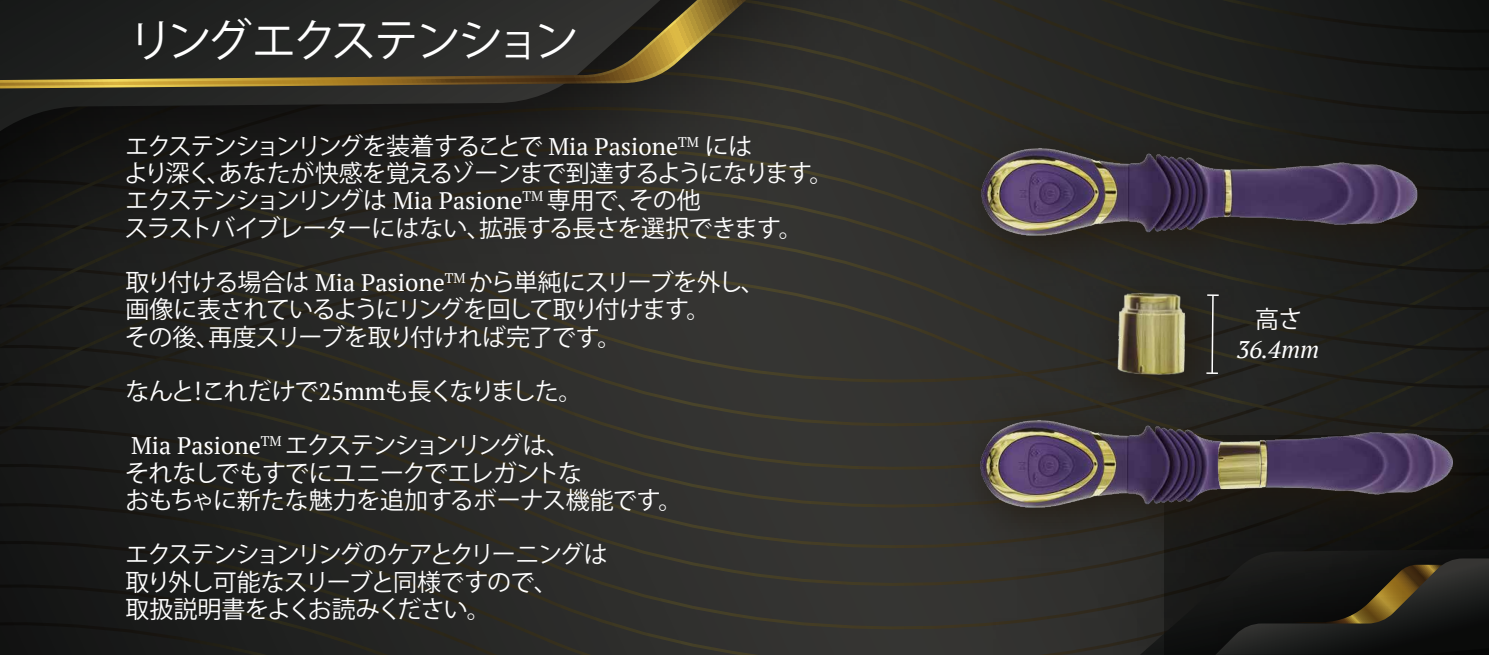
<style>
.page{position:relative;width:1489px;height:655px;background:#fff}
.page>*{position:absolute;margin:0;border:0;box-sizing:border-box;transform-origin:0 0}
.t1{font:45px "Koz Go Pr 6 N";letter-spacing:-.095em;color:#fff}
.t2{font:24px/27.3px "Koz Go Pr 6 N";letter-spacing:-.05em;color:#fff}
.t3{font:24px/27.3px "Koz Go Pr 6 N";letter-spacing:-.07em;color:#fff}
.t4{font:24px "Koz Go Pr 6 N";letter-spacing:-.08em;color:#fff}
.t5{font:italic 24px "PT Serif";color:#fff}
.s1{font-family:"PT Serif"}
</style>
<div class="page">
<svg style="left:0;top:614px;width:714px;height:8px;background:#222321"></svg>
<svg style="left:0;top:622px;width:714px;height:33px;background:#222220"></svg>
<img style="left:0;top:391px;width:714px;height:223px">
<svg style="left:0;top:0;width:714px;height:391px;background:#282722"></svg>
<div style="left:1272px;top:0;width:216px;height:138px;background:#171918"></div>
<img style="left:1272px;top:138px;width:216px;height:517px">
<img style="left:1272px;top:417px;width:180px;height:105px">
<img style="left:714px;top:0;width:558px;height:655px">
<img style="left:1099px;top:267px;width:88px;height:122px">
<svg style="left:1207px;top:294px;width:11px;height:2px"></svg>
<svg style="left:1206px;top:372px;width:11px;height:2px"></svg>
<hr style="left:1211px;top:295px;width:2px;height:78px;background:#fff">
<h1 class="t1" style="left:128px;top:16px;width:452px">リングエクステンション</h1>
<p class="t2" style="left:124px;top:133px;width:711px">エクステンションリングを装着することで <span class="s1">Mia Pasione</span><sup>TM</sup> には<br>より深く、あなたが快感を覚えるゾーンまで到達するようになります。エクステンションリングは <span class="s1">Mia Pasione</span><sup>TM</sup> 専用で、その他<br>スラストバイブレーターにはない、拡張する長さを選択できます。</p>
<p class="t2" style="left:125px;top:269px;width:641px">取り付ける場合は <span class="s1">Mia Pasione</span><sup>TM</sup> から単純にスリーブを外し、画像に表されているようにリングを回して取り付けます。<br>その後、再度スリーブを取り付ければ完了です。</p>
<p class="t4" style="left:125px;top:378px;width:458px">なんと！これだけで<span class="s1">25mm</span>も長くなりました。</p>
<p class="t2" style="left:125px;top:432px;width:559px"><span class="s1">Mia Pasione</span><sup>TM</sup> エクステンションリングは、<br>それなしでもすでにユニークでエレガントな<br>おもちゃに新たな魅力を追加するボーナス機能です。</p>
<p class="t3" style="left:125px;top:541px;width:484px">エクステンションリングのケアとクリーニングは取り外し可能なスリーブと同様ですので、<br>取扱説明書をよくお読みください。</p>
<p class="t2" style="left:1254px;top:306px;width:49px">高さ</p>
<p class="t5" style="left:1236px;top:334px;width:84px">36.4mm</p>
</div>
